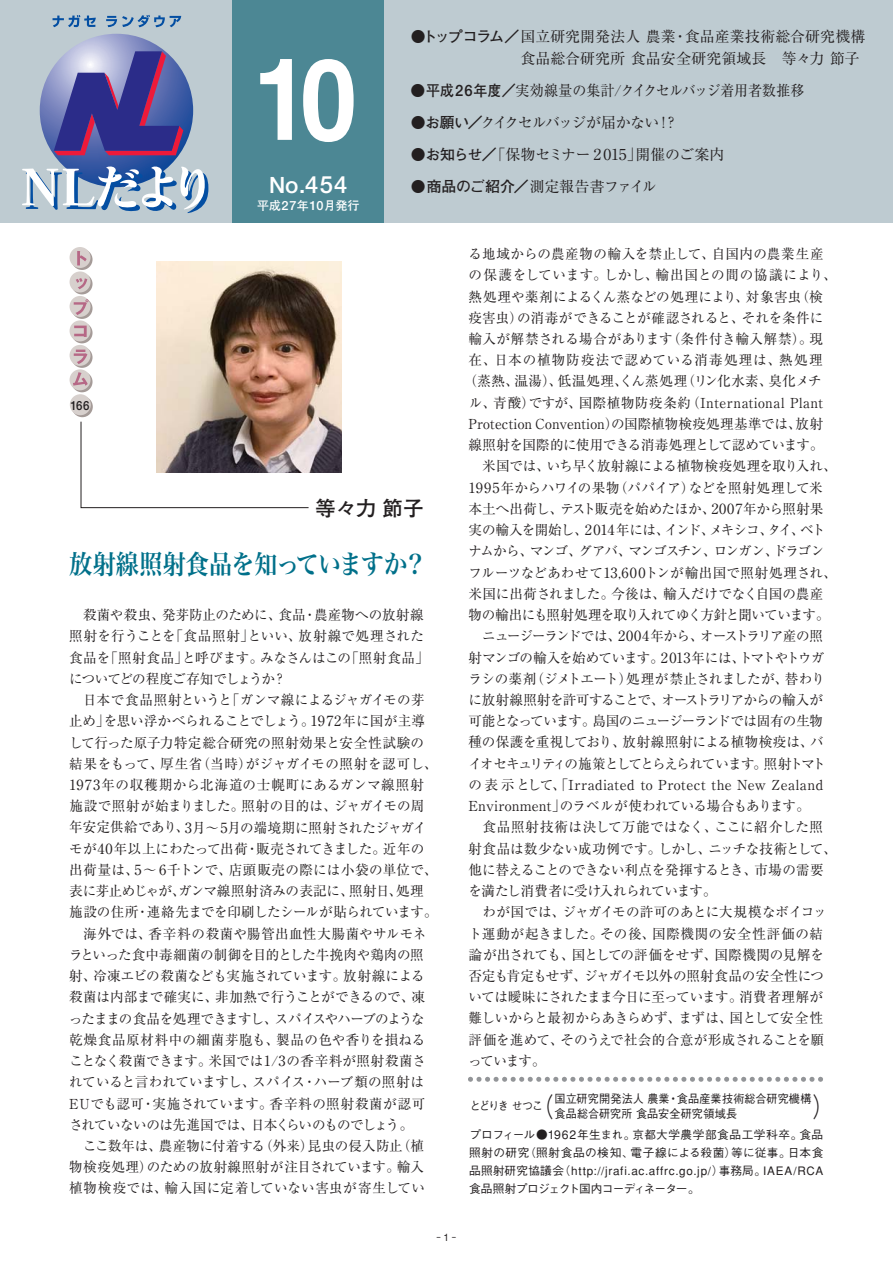
<style>
.page{position:relative;width:893px;height:1263px;background:#fff}
.page>*{position:absolute;margin:0;border:0;box-sizing:border-box;transform-origin:0 0}
.t1{font:27px "Gothic BBB Medium 90 msp RKSJ H";color:#231f20;scale:.8 1}
.t2{font:26.55px "Hira Min Pro W6 90 msp RKSJ H";letter-spacing:-.01em;color:#00708a;scale:.87 1}
.t3{font:22.5px "Futo Go B101 Bold 90 msp RKSJ H";color:#fff}
.t4{font:20.7px "Futo Go B101 Bold 90 msp RKSJ H";color:#231f20}
.t5{font:14.85px/22.4px "Ryumin regular 90 msp RKSJ H";color:#231f20}
.t6{font:14.85px "Ryumin regular 90 msp RKSJ H";color:#231f20;scale:.94 1}
.t7{font:14.85px "Ryumin regular 90 msp RKSJ H";letter-spacing:-.075em;color:#231f20}
.t8{font:13.8px/21.3px "Ryumin regular 90 msp RKSJ H";letter-spacing:-.005em;color:#231f20}
.t9{font:13.8px "Ryumin regular 90 msp RKSJ H";letter-spacing:.03em;color:#231f20}
.t10{font:13.8px "Ryumin regular 90 msp RKSJ H";letter-spacing:-.065em;color:#231f20}
.t11{font:13.8px "Ryumin regular 90 msp RKSJ H";letter-spacing:-.055em;color:#231f20}
.t12{font:13.8px "Ryumin regular 90 msp RKSJ H";letter-spacing:.05em;color:#231f20}
.t13{font:13.8px "Ryumin regular 90 msp RKSJ H";letter-spacing:.035em;color:#231f20}
.t14{font:13.8px "Ryumin regular 90 msp RKSJ H";letter-spacing:.04em;color:#231f20}
.t15{font:13.8px "Ryumin regular 90 msp RKSJ H";letter-spacing:-.075em;color:#231f20}
.t16{font:13.8px "Ryumin regular 90 msp RKSJ H";letter-spacing:.02em;color:#231f20}
.t17{font:13.8px "Ryumin regular 90 msp RKSJ H";letter-spacing:-.07em;color:#231f20}
.t18{font:13.8px "Ryumin regular 90 msp RKSJ H";letter-spacing:.025em;color:#231f20}
.t19{font:13.8px "Ryumin regular 90 msp RKSJ H";letter-spacing:-.025em;color:#231f20}
.t20{font:13.8px "Ryumin regular 90 msp RKSJ H";letter-spacing:-.095em;color:#231f20}
.t21{font:13.8px "Ryumin regular 90 msp RKSJ H";letter-spacing:-.04em;color:#231f20}
.t22{font:13.8px "Ryumin regular 90 msp RKSJ H";letter-spacing:-.05em;color:#231f20}
.t23{font:13.8px "Ryumin regular 90 msp RKSJ H";letter-spacing:.015em;color:#231f20}
.t24{font:13.8px "Ryumin regular 90 msp RKSJ H";letter-spacing:-.03em;color:#231f20}
.t25{font:13.8px "Ryumin regular 90 msp RKSJ H";letter-spacing:.07em;color:#231f20}
.t26{font:13.8px "Ryumin regular 90 msp RKSJ H";letter-spacing:-.035em;color:#231f20}
.t27{font:12.75px "Futo Go B101 Bold 90 msp RKSJ H";color:#231f20;scale:.9 1}
.t28{font:12px "Futo Go B101 Bold 90 msp RKSJ H";color:#fff}
.t29{font:11.7px/18px "Gothic BBB Medium 90 msp RKSJ H";letter-spacing:.01em;color:#231f20;text-align:justify}
.t30{font:11.7px/14.9px "Gothic BBB Medium 90 msp RKSJ H";letter-spacing:.01em;color:#231f20;scale:.95 1}
.t31{font:11.7px "Gothic BBB Medium 90 msp RKSJ H";letter-spacing:.01em;color:#231f20;scale:.93 1}
.t32{font:9.75px "Gothic BBB Medium 90 msp RKSJ H";color:#231f20}
.s1{font-family:"Futo Go B101 Bold 90 msp RKSJ H"}
.s2{font-family:"Futo Go B101 Bold 90 msp RKSJ H";font-size:15.75px}
.s3{font-size:15.75px}
.s4{font-size:23.85px}
.s5{font-size:12.75px}
.s6{font-size:14.7px}
.s7{font-size:12.3px}
.s8{font-size:10.2px}
</style>
<div class="page">
<div style="left:0;top:1px;width:892px;height:222px;background:#becbd1"></div>
<div style="left:233px;top:1px;width:151px;height:222px;background:#4c8794"></div>
<svg style="left:72px;top:249px;width:21px;height:21px"></svg>
<svg style="left:72px;top:273px;width:21px;height:21px"></svg>
<svg style="left:72px;top:298px;width:21px;height:21px"></svg>
<svg style="left:72px;top:322px;width:21px;height:21px"></svg>
<svg style="left:72px;top:347px;width:21px;height:21px"></svg>
<svg style="left:72px;top:371px;width:21px;height:21px"></svg>
<svg style="left:72px;top:396px;width:21px;height:21px"></svg>
<div style="left:70px;top:247px;width:21px;height:21px;background:#d7d0cd;border-radius:50%"></div>
<div style="left:70px;top:271px;width:21px;height:21px;background:#d7d0cd;border-radius:50%"></div>
<div style="left:70px;top:296px;width:21px;height:21px;background:#d7d0cd;border-radius:50%"></div>
<div style="left:70px;top:320px;width:21px;height:21px;background:#d7d0cd;border-radius:50%"></div>
<svg style="left:70px;top:345px;width:21px;height:21px"></svg>
<div style="left:70px;top:369px;width:21px;height:21px;background:#d7d0cd;border-radius:50%"></div>
<div style="left:70px;top:394px;width:21px;height:21px;background:#d7d0cd;border-radius:50%"></div>
<svg style="left:40px;top:34px;width:153px;height:153px"></svg>
<svg style="left:22px;top:51px;width:186px;height:162px"></svg>
<svg style="left:53px;top:15px;width:43px;height:12px"></svg>
<svg style="left:106px;top:15px;width:75px;height:12px"></svg>
<svg style="left:80px;top:421px;width:229px;height:88px"></svg>
<svg style="left:77px;top:251px;width:10px;height:14px"></svg>
<svg style="left:76px;top:278px;width:11px;height:11px"></svg>
<svg style="left:74px;top:299px;width:15px;height:16px"></svg>
<svg style="left:74px;top:326px;width:13px;height:11px"></svg>
<svg style="left:74px;top:350px;width:13px;height:14px"></svg>
<svg style="left:73px;top:372px;width:15px;height:14px"></svg>
<svg style="left:470px;top:1077px;width:351px;height:5px"></svg>
<svg style="left:260px;top:59px;width:32px;height:81px"></svg>
<svg style="left:303px;top:59px;width:51px;height:83px"></svg>
<img style="left:156px;top:261px;width:186px;height:212px">
<p class="t5" style="left:411px;top:27px;width:456px"><span class="s1">●トップコラム／</span>国立研究開発法人 農業・食品産業技術総合研究機構　　　　　　　食品総合研究所 食品安全研究領域長　等々力 節子</p>
<p class="t6" style="left:411px;top:85px;width:421px"><span class="s1">●平成</span><span class="s2">26</span><span class="s1">年度／</span>実効線量の集計/クイクセルバッジ着用者数推移</p>
<p class="t7" style="left:411px;top:117px;width:269px"><span class="s1">●お願い／</span>クイクセルバッジが届かない！？</p>
<p class="t5" style="left:411px;top:145px;width:315px"><span class="s1">●お知らせ／</span>「保物セミナー <span class="s3">2015</span>」開催のご案内</p>
<h3 class="t3" style="left:269px;top:176px;width:80px">No.<span class="s4">454</span></h3>
<p class="t5" style="left:411px;top:177px;width:247px"><span class="s1">●商品のご紹介／</span>測定報告書ファイル</p>
<p class="t28" style="left:257px;top:201px;width:104px">平成<span class="s5">27</span>年<span class="s5">10</span>月発行</p>
<p class="t27" style="left:71px;top:400px;width:23px">166</p>
<h3 class="t4" style="left:315px;top:500px;width:110px">等々力 節子</h3>
<h2 class="t2" style="left:69px;top:554px;width:413px">放射線照射食品を知っていますか？</h2>
<p class="t8" style="left:69px;top:606px;width:370px">　殺菌や殺虫、発芽防止のために、食品・農産物への放射線照射を行うことを「食品照射」といい、放射線で処理された食品を「照射食品」と呼びます。みなさんはこの「照射食品」についてどの程度ご存知でしょうか？<br>　日本で食品照射というと「ガンマ線によるジャガイモの芽止め」を思い浮かべられることでしょう。<span class="s6">1972</span>年に国が主導して行った原子力特定総合研究の照射効果と安全性試験の結果をもって、厚生省（当時）がジャガイモの照射を認可し、<br><span class="s6">1973</span>年の収穫期から北海道の士幌町にあるガンマ線照射施設で照射が始まりました。照射の目的は、ジャガイモの周年安定供給であり、<span class="s6">3</span>月～<span class="s6">5</span>月の端境期に照射されたジャガイモが<span class="s6">40</span>年以上にわたって出荷・販売されてきました。近年の出荷量は、<span class="s6">5</span>～ <span class="s6">6</span>千トンで、店頭販売の際には小袋の単位で、表に芽止めじゃが、ガンマ線照射済みの表記に、照射日、処理施設の住所・連絡先までを印刷したシールが貼られています。　海外では、香辛料の殺菌や腸管出血性大腸菌やサルモネラといった食中毒細菌の制御を目的とした牛挽肉や鶏肉の照射、冷凍エビの殺菌なども実施されています。放射線による殺菌は内部まで確実に、非加熱で行うことができるので、凍ったままの食品を処理できますし、スパイスやハーブのような乾燥食品原材料中の細菌芽胞も、製品の色や香りを損ねることなく殺菌できます。米国では<span class="s6">1</span>/<span class="s6">3</span>の香辛料が照射殺菌されていると言われていますし、スパイス・ハーブ類の照射は<br>EUでも認可・実施されています。香辛料の照射殺菌が認可されていないのは先進国では、日本くらいのものでしょう。<br>　ここ数年は、農産物に付着する（外来）昆虫の侵入防止（植物検疫処理）のための放射線照射が注目されています。輸入植物検疫では、輸入国に定着していない害虫が寄生してい</p>
<p class="t9" style="left:468px;top:249px;width:357px">る地域からの農産物の輸入を禁止して、自国内の農業生産</p>
<p class="t12" style="left:468px;top:270px;width:370px">の保護をしています。しかし、輸出国との間の協議により、</p>
<p class="t23" style="left:468px;top:291px;width:356px">熱処理や薬剤によるくん蒸などの処理により、対象害虫（検</p>
<p class="t8" style="left:468px;top:309px;width:356px">疫害虫）の消毒ができることが確認されると、それを条件に</p>
<p class="t13" style="left:468px;top:334px;width:356px">輸入が解禁される場合があります（条件付き輸入解禁）。現</p>
<p class="t25" style="left:468px;top:355px;width:356px">在、日本の植物防疫法で認めている消毒処理は、熱処理</p>
<p class="t18" style="left:463px;top:376px;width:360px">（蒸熱、温湯）、低温処理、くん蒸処理（リン化水素、臭化メチ</p>
<p class="t14" style="left:469px;top:397px;width:356px">ル、青酸）ですが、国際植物防疫条約（International Plant</p>
<p class="t8" style="left:468px;top:415px;width:356px">Protection Convention）の国際植物検疫処理基準では、放射</p>
<p class="t24" style="left:468px;top:440px;width:357px">線照射を国際的に使用できる消毒処理として認めています。</p>
<p class="t8" style="left:468px;top:457px;width:370px">　米国では、いち早く放射線による植物検疫処理を取り入れ、</p>
<p class="t8" style="left:468px;top:479px;width:356px"><span class="s6">1995</span>年からハワイの果物（パパイア）などを照射処理して米</p>
<p class="t19" style="left:468px;top:503px;width:356px">本土へ出荷し、テスト販売を始めたほか、<span class="s6">2007</span>年から照射果</p>
<p class="t15" style="left:468px;top:525px;width:358px">実の輸入を開始し、<span class="s6">2014</span>年には、インド、メキシコ、タイ、ベト</p>
<p class="t10" style="left:468px;top:546px;width:357px">ナムから、マンゴ、グアバ、マンゴスチン、ロンガン、ドラゴン</p>
<p class="t16" style="left:468px;top:567px;width:370px">フルーツなどあわせて<span class="s6">13</span>,<span class="s6">600</span>トンが輸出国で照射処理され、</p>
<p class="t8" style="left:468px;top:585px;width:356px">米国に出荷されました。今後は、輸入だけでなく自国の農産</p>
<p class="t11" style="left:468px;top:610px;width:363px">物の輸出にも照射処理を取り入れてゆく方針と聞いています。</p>
<p class="t17" style="left:468px;top:631px;width:356px">　ニュージーランドでは、<span class="s6">2004</span>年から、オーストラリア産の照</p>
<p class="t10" style="left:468px;top:652px;width:357px">射マンゴの輸入を始めています。<span class="s6">2013</span>年には、トマトやトウガ</p>
<p class="t21" style="left:468px;top:673px;width:358px">ラシの薬剤（ジメトエート）処理が禁止されましたが、替わり</p>
<p class="t11" style="left:468px;top:695px;width:356px">に放射線照射を許可することで、オーストラリアからの輸入が</p>
<p class="t22" style="left:468px;top:716px;width:356px">可能となっています。島国のニュージーランドでは固有の生物</p>
<p class="t8" style="left:468px;top:733px;width:357px">種の保護を重視しており、放射線照射による植物検疫は、バ</p>
<p class="t20" style="left:468px;top:758px;width:359px">イオセキュリティの施策としてとらえられています。照射トマト</p>
<p class="t9" style="left:468px;top:780px;width:356px">の表示として、「Irradiated to Protect the New Zealand</p>
<p class="t8" style="left:468px;top:797px;width:343px">Environment」のラベルが使われている場合もあります。</p>
<p class="t13" style="left:469px;top:822px;width:356px">　食品照射技術は決して万能ではなく、ここに紹介した照</p>
<p class="t8" style="left:468px;top:840px;width:370px">射食品は数少ない成功例です。しかし、ニッチな技術として、</p>
<p class="t8" style="left:468px;top:861px;width:357px">他に替えることのできない利点を発揮するとき、市場の需要</p>
<p class="t26" style="left:468px;top:886px;width:250px">を満たし消費者に受け入れられています。</p>
<p class="t8" style="left:469px;top:903px;width:359px">　わが国では、ジャガイモの許可のあとに大規模なボイコッ</p>
<p class="t12" style="left:468px;top:928px;width:356px">ト運動が起きました。その後、国際機関の安全性評価の結</p>
<p class="t8" style="left:468px;top:946px;width:357px">論が出されても、国としての評価をせず、国際機関の見解を</p>
<p class="t8" style="left:468px;top:967px;width:357px">否定も肯定もせず、ジャガイモ以外の照射食品の安全性につ</p>
<p class="t8" style="left:469px;top:988px;width:356px">いては曖昧にされたまま今日に至っています。消費者理解が</p>
<p class="t8" style="left:469px;top:1009px;width:356px">難しいからと最初からあきらめず、まずは、国として安全性</p>
<p class="t8" style="left:469px;top:1031px;width:357px">評価を進めて、そのうえで社会的合意が形成されることを願</p>
<p class="t8" style="left:469px;top:1052px;width:79px">っています。</p>
<p class="t30" style="left:554px;top:1093px;width:272px">国立研究開発法人 農業・食品産業技術総合研究機構食品総合研究所 食品安全研究領域長</p>
<p class="t31" style="left:470px;top:1102px;width:80px">とどりき せつこ</p>
<h1 class="t1" style="left:532px;top:1096px;width:378px">（　　　　　　　 　　 ）</h1>
<p class="t29" style="left:469px;top:1127px;width:356px">プロフィール●<span class="s7">1962</span>年生まれ。京都大学農学部食品工学科卒。食品照射の研究（照射食品の検知、電子線による殺菌）等に従事。日本食品照射研究協議会（http://jrafi.ac.affrc.go.jp/）事務局。IAEA/RCA食品照射プロジェクト国内コーディネータ－。</p>
<p class="t32" style="left:434px;top:1233px;width:27px">‐<span class="s8">1</span>‐</p>
</div>
